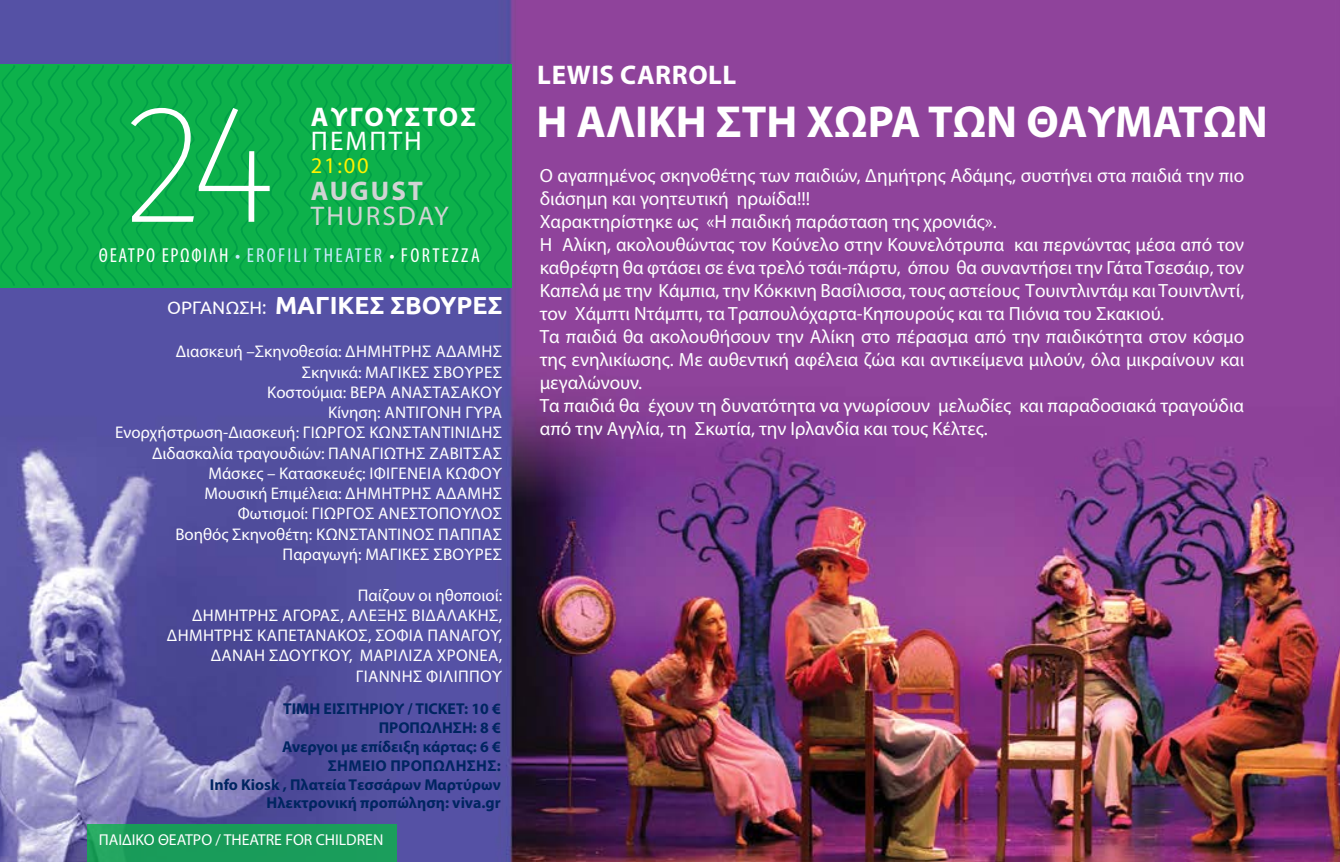
<style>
.page{position:relative;width:1340px;height:862px;background:#fff}
.page>*{position:absolute;margin:0;border:0;box-sizing:border-box;transform-origin:0 0}
.t1{font:200 168.75px "Fira Sans";color:#fff}
.t2{font:700 45px "Myriad Pro";color:#fff}
.t3{font:700 27px "Myriad Pro";letter-spacing:.08em;color:#fff}
.t4{font:27px "Myriad Pro";letter-spacing:.08em;color:#d1d3d4}
.t5{font:27px "Myriad Pro";letter-spacing:.08em;color:#fff}
.t6{font:700 27px "Myriad Pro";color:#d1d3d4}
.t7{font:700 24.75px "Ubuntu";color:#fff}
.t8{font:22.5px "Myriad Pro";color:#fff200}
.t9{font:condensed 20.25px "Myriad Pro";letter-spacing:.115em;color:#fff}
.t10{font:19.12px/22.9px "Myriad Pro";color:#fff}
.t11{font:16.88px/20.2px "Myriad Pro";color:#fff}
.t12{font:700 15.75px/18.9px "Myriad Pro";color:#002561;text-align:right}
.t13{font:15.75px "Myriad Pro";color:#fff}
.s1{color:#c7eafb}
.s2{font-weight:400;font-size:18px}
</style>
<div class="page">
<img style="left:0;top:0;width:1339px;height:861px">
<div style="left:87px;top:824px;width:309px;height:37px;background:#199c5a"></div>
<svg style="left:0;top:65px;width:509px;height:220px;background:#0bae4a"></svg>
<h1 class="t1" style="left:124px;top:44px;width:154px">24</h1>
<h3 class="t3" style="left:311px;top:99px;width:167px">AΥΓΟΥΣΤΟΣ</h3>
<h3 class="t5" style="left:311px;top:125px;width:113px">ΠEMΠTH</h3>
<p class="t8" style="left:311px;top:151px;width:60px">21:00</p>
<h3 class="t6" style="left:311px;top:173px;width:114px">AUGUST</h3>
<h3 class="t4" style="left:311px;top:199px;width:140px">THURSDAY</h3>
<p class="t9" style="left:99px;top:243px;width:382px">ΘΕΑΤΡΟ ΕΡΩΦΙΛΗ <span class="s1">• EROFILI THEATER</span> • FORTEZZA</p>
<p class="t7" style="left:167px;top:290px;width:335px"><span class="s2">ΟΡΓΑΝΩΣΗ:</span> ΜΑΓΙΚΕΣ ΣΒΟΥΡΕΣ</p>
<p class="t11" style="left:176px;top:341px;width:192px">Διασκευή –Σκηνοθεσία: Δημήτρης</p>
<p class="t11" style="left:435px;top:341px;width:23px">Αδάμης</p>
<p class="t11" style="left:302px;top:361px;width:74px">Σκηνικά: μαγικές</p>
<p class="t11" style="left:433px;top:361px;width:11px">σβούρες</p>
<p class="t11" style="left:267px;top:381px;width:102px">Κοστούμια: Βέρα</p>
<p class="t11" style="left:328px;top:381px;width:84px;text-indent:62px">Αναστασάκου<br>Kίνηση: Αντιγόνη</p>
<p class="t11" style="left:465px;top:402px;width:19px">Γύρα</p>
<p class="t11" style="left:115px;top:422px;width:206px">Ενορχήστρωση-Διασκευή: Γιώργος</p>
<p class="t11" style="left:369px;top:422px;width:20px">Κωνσταντινίδης</p>
<p class="t11" style="left:152px;top:442px;width:198px">Διδασκαλία τραγουδιών: Παναγιώτης</p>
<p class="t11" style="left:429px;top:442px;width:20px">Ζαβίτσας</p>
<p class="t11" style="left:208px;top:462px;width:175px">Μάσκες – Κατασκευές: Ιφιγένεια</p>
<p class="t11" style="left:446px;top:462px;width:23px">Κωφού</p>
<p class="t11" style="left:204px;top:483px;width:164px">Μουσική Επιμέλεια: Δημήτρης</p>
<p class="t11" style="left:435px;top:483px;width:23px">Αδάμης</p>
<p class="t11" style="left:238px;top:503px;width:92px">Φωτισμοί: Γιώργος</p>
<p class="t11" style="left:378px;top:503px;width:22px">Ανεστόπουλος</p>
<p class="t11" style="left:175px;top:523px;width:161px">Βοηθός Σκηνοθέτη: Κωνσταντίνος</p>
<p class="t11" style="left:438px;top:523px;width:23px">Παππάς</p>
<p class="t11" style="left:283px;top:543px;width:93px">Παραγωγή: μαγικές</p>
<p class="t11" style="left:433px;top:543px;width:11px">σβούρες</p>
<p class="t11" style="left:358px;top:584px;width:146px">Παίζουν οι ηθοποιοί:</p>
<p class="t11" style="left:192px;top:604px;width:23px">Δημήτρης</p>
<p class="t11" style="left:282px;top:604px;width:21px">Αγοράς</p>
<p class="t11" style="left:340px;top:604px;width:92px">, Αλέξης Βιδαλάκης</p>
<p class="t11" style="left:499px;top:604px;width:5px">,</p>
<p class="t11" style="left:167px;top:624px;width:23px">Δημήτρης</p>
<p class="t11" style="left:257px;top:624px;width:21px">Καπετανάκος</p>
<p class="t11" style="left:368px;top:624px;width:27px">, Σοφία</p>
<p class="t11" style="left:427px;top:624px;width:23px">Πανάγου</p>
<p class="t11" style="left:499px;top:624px;width:5px">,</p>
<p class="t11" style="left:211px;top:645px;width:23px">Δανάη</p>
<p class="t11" style="left:269px;top:645px;width:21px">Σδούγκου</p>
<p class="t11" style="left:349px;top:645px;width:34px">, Μαριλίζα</p>
<p class="t11" style="left:437px;top:645px;width:21px">Χρονέα</p>
<p class="t11" style="left:499px;top:645px;width:5px">,</p>
<p class="t11" style="left:356px;top:665px;width:19px">Γιάννης</p>
<p class="t11" style="left:426px;top:665px;width:23px">Φιλίππου</p>
<p class="t12" style="left:283px;top:698px;width:219px">TIMH EIΣΙΤΗΡΙΟΥ / TICKET: 10 €</p>
<p class="t12" style="left:378px;top:717px;width:124px">ΠΡΟΠΩΛΗΣΗ: 8 €</p>
<p class="t12" style="left:282px;top:736px;width:220px">άνεργοι με επίδειξη κάρτας: 6 €</p>
<p class="t12" style="left:328px;top:754px;width:20px">Σημεί</p>
<p class="t12" style="left:375px;top:754px;width:27px">o προπώλησης</p>
<p class="t12" style="left:210px;top:754px;width:292px">:<br>Info Kiosk , Πλατεία Τεσσάρων Μαρτύρων<br>Ηλεκτρονική προπώληση: viva.gr</p>
<p class="t13" style="left:99px;top:829px;width:286px">ΠΑΙΔΙΚΟ ΘΕΑΤΡΟ / THEATRE FOR CHILDREN</p>
<h3 class="t3" style="left:537px;top:57px;width:118px">Lewis Carroll</h3>
<h2 class="t2" style="left:536px;top:92px;width:733px">Η ΑΛΙΚΗ ΣΤΗ ΧΩΡΑ ΤΩΝ ΘΑΥΜΑΤΩΝ</h2>
<p class="t10" style="left:539px;top:164px;width:706px">Ο αγαπημένος σκηνοθέτης των παιδιών, Δημήτρης Αδάμης, συστήνει στα παιδιά την πιο διάσημη και γοητευτική ηρωίδα!!!<br>Χαρακτηρίστηκε ως «Η παιδική παράσταση της χρονιάς».<br>Η Αλίκη, ακολουθώντας τον Κούνελο στην Κουνελότρυπα και περνώντας μέσα από τον καθρέφτη θα φτάσει σε ένα τρελό τσάι-πάρτυ, όπου θα συναντήσει την Γάτα Τσεσάιρ, τον Καπελά με την Κάμπια, την Κόκκινη Βασίλισσα, τους αστείους Τουιντλιντάμ και Τουιντλντί, τον Χάμπτι Ντάμπτι, τα Τραπουλόχαρτα-Κηπουρούς και τα Πιόνια του Σκακιού.<br>Τα παιδιά θα ακολουθήσουν την Αλίκη στο πέρασμα από την παιδικότητα στον κόσμο της ενηλικίωσης. Με αυθεντική αφέλεια ζώα και αντικείμενα μιλούν, όλα μικραίνουν και μεγαλώνουν.<br>Τα παιδιά θα έχουν τη δυνατότητα να γνωρίσουν μελωδίες και παραδοσιακά τραγούδια από την Αγγλία, τη Σκωτία, την Ιρλανδία και τους Κέλτες.</p>
</div>
